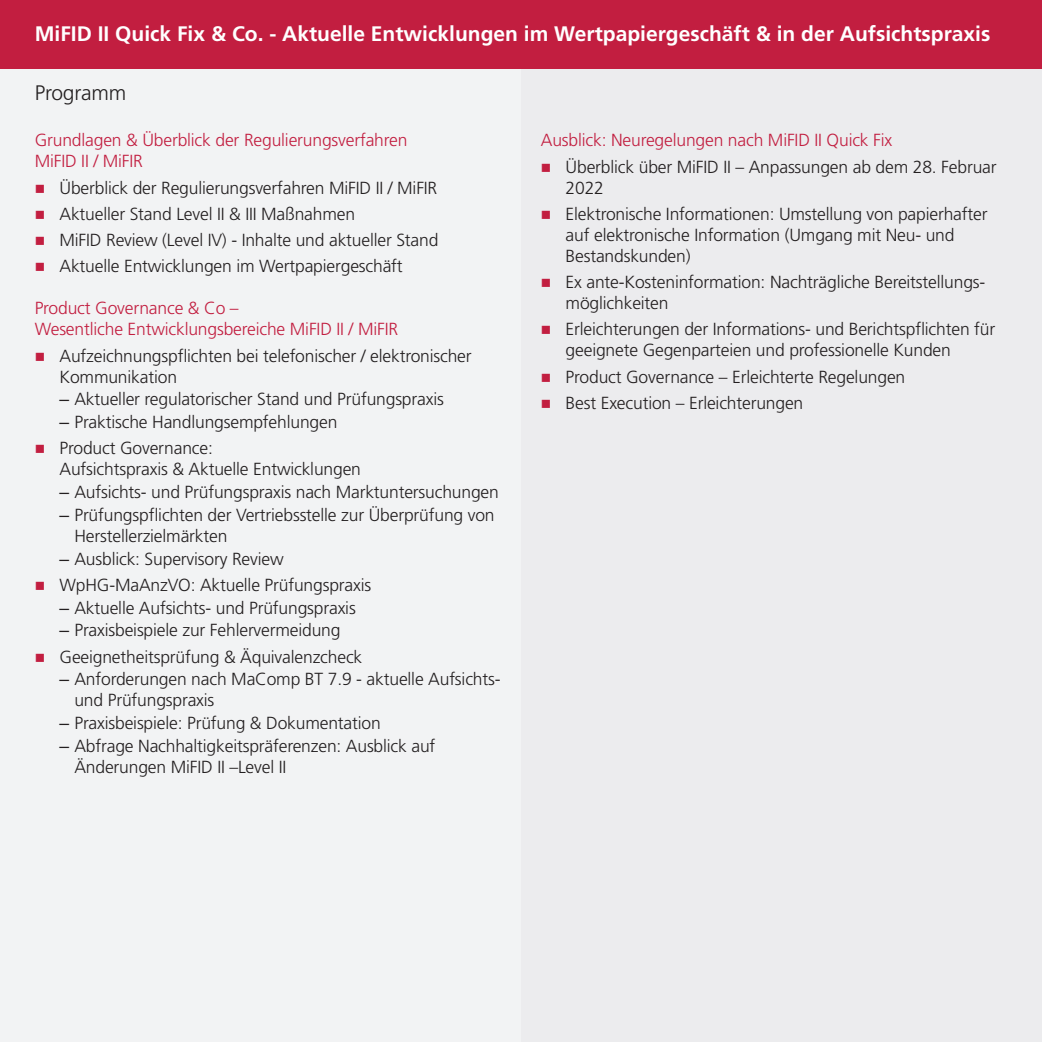
<style>
.page{position:relative;width:1042px;height:1042px;background:#fff}
.page>*{position:absolute;margin:0;border:0;box-sizing:border-box;transform-origin:0 0}
.t1{font:700 21px "Frutiger LT Pro";color:#fff}
.t2{font:300 21px "Frutiger LT Pro";letter-spacing:-.01em;color:#231f20}
.t3{font:300 17.5px/21px "Frutiger LT Pro";letter-spacing:-.01em;color:#231f20}
.t4{font:300 17.5px/21px "Frutiger LT Pro";letter-spacing:-.01em;color:#c21e40}
.s1{font-family:"Arial";font-weight:400}
</style>
<div class="page">
<div style="left:521px;top:64px;width:521px;height:978px;background:#ececee"></div>
<div style="left:0;top:64px;width:521px;height:978px;background:#f2f3f4"></div>
<div style="left:0;top:0;width:1042px;height:69px;background:#c21e40"></div>
<p class="t1" style="left:35px;top:25px;width:957px">MiFID II Quick Fix &amp; Co. - Aktuelle Entwicklungen im Wertpapiergeschäft &amp; in der Aufsichtspraxis</p>
<p class="t2" style="left:35px;top:84px;width:93px">Programm</p>
<p class="t4" style="left:35px;top:131px;width:374px">Grundlagen &amp; Überblick der Regulierungsverfahren<br>MiFID II / MiFIR</p>
<p class="t3" style="left:60px;top:176px;width:380px;line-height:26.2px">Überblick der Regulierungsverfahren MiFID II / MiFIR Aktueller Stand Level II &amp; III Maßnahmen<br>MiFID Review (Level IV) - Inhalte und aktueller Stand Aktuelle Entwicklungen im Wertpapiergeschäft</p>
<p class="t4" style="left:35px;top:299px;width:365px">Product Governance &amp; Co –<br>Wesentliche Entwicklungsbereiche MiFID II / MiFIR</p>
<p class="t3" style="left:60px;top:347px;width:414px">Aufzeichnungspflichten bei telefonischer / elektronischer<br>Kommunikation</p>
<p class="t3" style="left:60px;top:390px;width:386px"><span class="s1">–</span> Aktueller regulatorischer Stand und Prüfungspraxis</p>
<p class="t3" style="left:60px;top:411px;width:279px;line-height:26.2px"><span class="s1">–</span> Praktische Handlungsempfehlungen<br>Product Governance:</p>
<p class="t3" style="left:60px;top:460px;width:303px">Aufsichtspraxis &amp; Aktuelle Entwicklungen</p>
<p class="t3" style="left:60px;top:483px;width:441px"><span class="s1">–</span> Aufsichts- und Prüfungspraxis nach Marktuntersuchungen</p>
<p class="t3" style="left:74px;top:506px;width:422px;text-indent:-15px"><span class="s1">–</span> Prüfungspflichten der Vertriebsstelle zur Überprüfung von<br>Herstellerzielmärkten</p>
<p class="t3" style="left:60px;top:547px;width:313px;line-height:26.2px"><span class="s1">–</span> Ausblick: Supervisory Review<br>WpHG-MaAnzVO: Aktuelle Prüfungspraxis</p>
<p class="t3" style="left:60px;top:599px;width:298px"><span class="s1">–</span> Aktuelle Aufsichts- und Prüfungspraxis</p>
<p class="t3" style="left:60px;top:619px;width:304px;line-height:26.2px"><span class="s1">–</span> Praxisbeispiele zur Fehlervermeidung<br>Geeignetheitsprüfung &amp; Äquivalenzcheck</p>
<p class="t3" style="left:74px;top:670px;width:428px;text-indent:-15px"><span class="s1">–</span> Anforderungen nach MaComp BT 7.9 - aktuelle Aufsichts&shy;und Prüfungspraxis</p>
<p class="t3" style="left:60px;top:714px;width:323px"><span class="s1">–</span> Praxisbeispiele: Prüfung &amp; Dokumentation</p>
<p class="t3" style="left:74px;top:737px;width:362px;text-indent:-15px"><span class="s1">–</span> Abfrage Nachhaltigkeitspräferenzen: Ausblick auf<br>Änderungen MiFID II –Level II</p>
<p class="t4" style="left:541px;top:131px;width:353px">Ausblick: Neuregelungen nach MiFID II Quick Fix</p>
<p class="t3" style="left:566px;top:158px;width:432px">Überblick über MiFID II – Anpassungen ab dem 28. Februar<br>2022</p>
<p class="t3" style="left:566px;top:205px;width:423px">Elektronische Informationen: Umstellung von papierhafter auf elektronische Information (Umgang mit Neu- und<br>Bestandskunden)</p>
<p class="t3" style="left:566px;top:273px;width:421px">Ex ante-Kosteninformation: Nachträgliche Bereitstellungs&shy;möglichkeiten</p>
<p class="t3" style="left:566px;top:320px;width:431px">Erleichterungen der Informations- und Berichtspflichten für geeignete Gegenparteien und professionelle Kunden</p>
<p class="t3" style="left:566px;top:365px;width:341px;line-height:26.2px">Product Governance – Erleichterte Regelungen<br>Best Execution – Erleichterungen</p>
</div>
